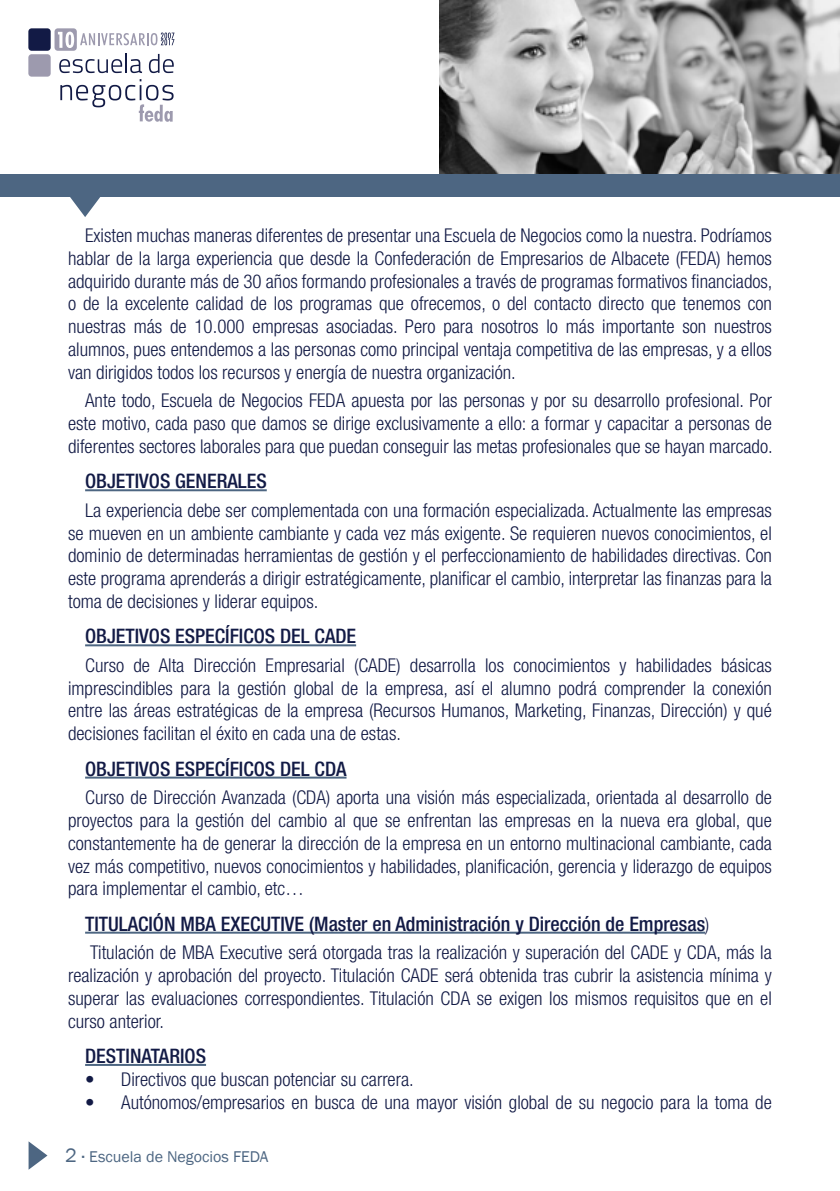
<style>
.page{position:relative;width:840px;height:1191px;background:#fff}
.page>*{position:absolute;margin:0;border:0;box-sizing:border-box;transform-origin:0 0}
.t1{font:500 condensed 20px "Helvetica Neue";color:#121a45}
.t2{font:300 condensed 19px/22.8px "Helvetica Neue";color:#121a45;text-align:justify}
.t3{font:16px "Franklin Gothic";color:#4d6682}
.s1{font-weight:300;font-size:19px}
.s2{font-size:20px}
</style>
<div class="page">
<svg style="left:29px;top:1141px;width:18px;height:28px"></svg>
<svg style="left:68px;top:196px;width:34px;height:21px"></svg>
<div style="left:28px;top:54px;width:23px;height:23px;background:#9d9aae;border-radius:3px"></div>
<div style="left:28px;top:28px;width:23px;height:23px;background:#121a45;border-radius:3px"></div>
<svg style="left:60px;top:79px;width:113px;height:43px"></svg>
<svg style="left:54px;top:28px;width:120px;height:45px"></svg>
<div style="left:0;top:174px;width:839px;height:22px;background:#4d6682"></div>
<hr style="left:85px;top:489px;width:181px;height:2px;background:#4d6682">
<hr style="left:85px;top:644px;width:271px;height:2px;background:#4d6682">
<hr style="left:85px;top:776px;width:261px;height:2px;background:#4d6682">
<hr style="left:85px;top:931px;width:619px;height:2px;background:#4d6682">
<hr style="left:85px;top:1064px;width:121px;height:2px;background:#4d6682">
<img style="left:439px;top:0;width:399px;height:174px">
<p class="t2" style="left:68px;top:224px;width:705px;text-indent:17px">Existen muchas maneras diferentes de presentar una Escuela de Negocios como la nuestra. Podríamos hablar de la larga experiencia que desde la Confederación de Empresarios de Albacete (FEDA) hemos adquirido durante más de 30 años formando profesionales a través de programas formativos financiados, o de la excelente calidad de los programas que ofrecemos, o del contacto directo que tenemos con nuestras más de 10.000 empresas asociadas. Pero para nosotros lo más importante son nuestros alumnos, pues entendemos a las personas como principal ventaja competitiva de las empresas, y a ellos van dirigidos todos los recursos y energía de nuestra organización.</p>
<p class="t2" style="left:68px;top:389px;width:705px;text-indent:17px">Ante todo, Escuela de Negocios FEDA apuesta por las personas y por su desarrollo profesional. Por este motivo, cada paso que damos se dirige exclusivamente a ello: a formar y capacitar a personas de diferentes sectores laborales para que puedan conseguir las metas profesionales que se hayan marcado.</p>
<p class="t1" style="left:85px;top:469px;width:183px">OBJETIVOS GENERALES</p>
<p class="t2" style="left:68px;top:498px;width:705px;text-indent:17px">La experiencia debe ser complementada con una formación especializada. Actualmente las empresas se mueven en un ambiente cambiante y cada vez más exigente. Se requieren nuevos conocimientos, el dominio de determinadas herramientas de gestión y el perfeccionamiento de habilidades directivas. Con este programa aprenderás a dirigir estratégicamente, planificar el cambio, interpretar las finanzas para la toma de decisiones y liderar equipos.</p>
<p class="t1" style="left:85px;top:624px;width:22px">OBJETIVOS</p>
<p class="t1" style="left:175px;top:624px;width:74px">ESPECÍFICOS</p>
<p class="t1" style="left:280px;top:624px;width:77px">DEL CADE</p>
<p class="t2" style="left:68px;top:653px;width:705px;text-indent:17px">Curso de Alta Dirección Empresarial (CADE) desarrolla los conocimientos y habilidades básicas imprescindibles para la gestión global de la empresa, así el alumno podrá comprender la conexión entre las áreas estratégicas de la empresa (Recursos Humanos, Marketing, Finanzas, Dirección) y qué decisiones facilitan el éxito en cada una de estas.</p>
<p class="t1" style="left:85px;top:756px;width:22px">OBJETIVOS</p>
<p class="t1" style="left:175px;top:756px;width:74px">ESPECÍFICOS</p>
<p class="t1" style="left:280px;top:756px;width:68px">DEL CDA</p>
<p class="t2" style="left:68px;top:786px;width:705px;text-indent:17px">Curso de Dirección Avanzada (CDA) aporta una visión más especializada, orientada al desarrollo de proyectos para la gestión del cambio al que se enfrentan las empresas en la nueva era global, que constantemente ha de generar la dirección de la empresa en un entorno multinacional cambiante, cada vez más competitivo, nuevos conocimientos y habilidades, planificación, gerencia y liderazgo de equipos para implementar el cambio, etc…</p>
<p class="t1" style="left:85px;top:911px;width:19px">TITULACI</p>
<p class="t1" style="left:153px;top:911px;width:88px">ÓN MBA EXECUTIVE</p>
<p class="t1" style="left:309px;top:911px;width:401px">(MASTER EN ADMINISTRACIÓN Y DIRECCIÓN DE EMPRESAS<span class="s1">)</span></p>
<p class="t2" style="left:68px;top:941px;width:705px;text-indent:22px">Titulación de MBA Executive será otorgada tras la realización y superación del CADE y CDA, más la realización y aprobación del proyecto. Titulación CADE será obtenida tras cubrir la asistencia mínima y superar las evaluaciones correspondientes. Titulación CDA se exigen los mismos requisitos que en el curso anterior.</p>
<p class="t1" style="left:85px;top:1044px;width:22px">DESTINATARIOS</p>
<p class="t2" style="left:85px;top:1067px;width:330px">• Directivos que buscan potenciar su carrera.</p>
<p class="t2" style="left:85px;top:1090px;width:687px">• Autónomos/empresarios en busca de una mayor visión global de su negocio para la toma de</p>
<p class="t3" style="left:65px;top:1146px;width:204px"><span class="s2">2 ·</span> Escuela de Negocios FEDA</p>
</div>
